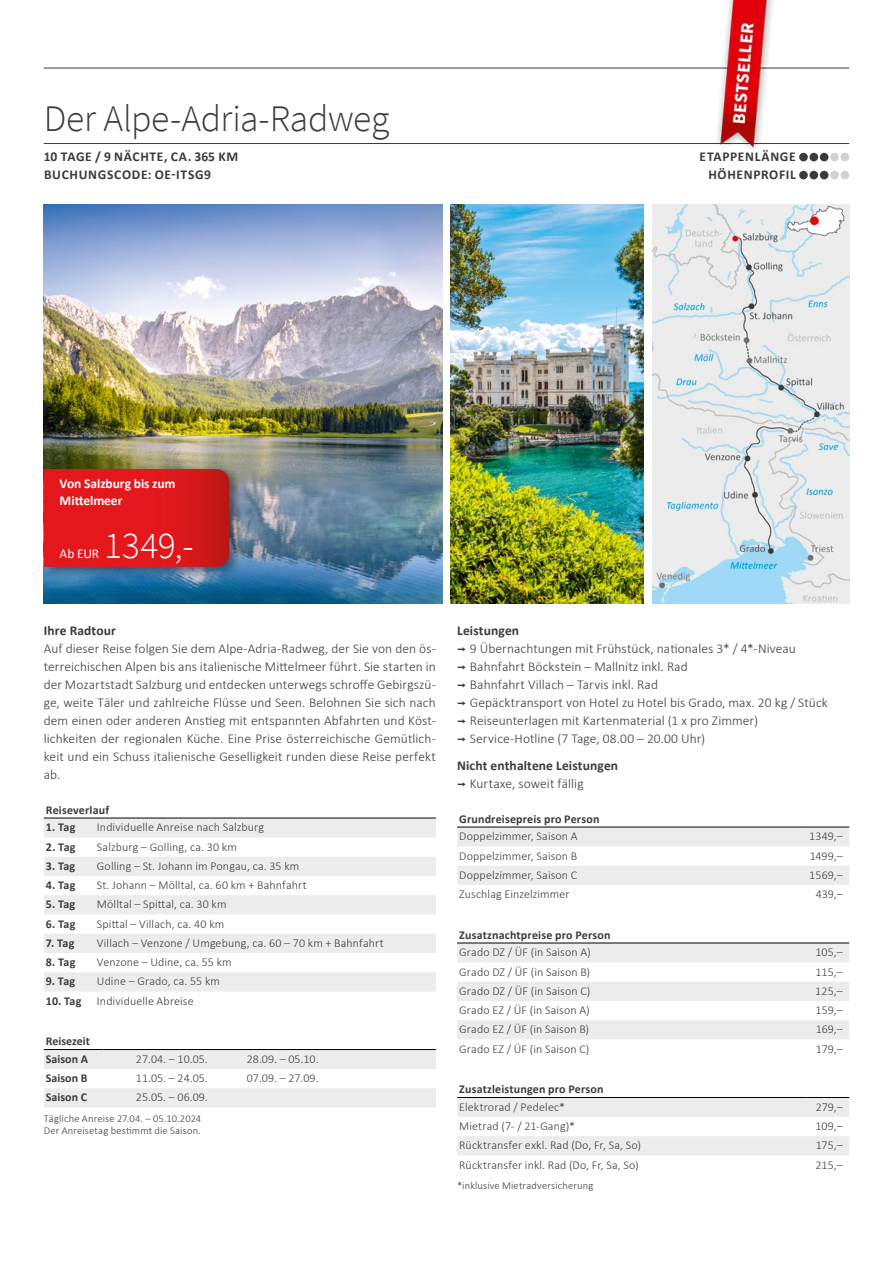
<style>
.page{position:relative;width:893px;height:1263px;background:#fff}
.page>*{position:absolute;margin:0;border:0;box-sizing:border-box;transform-origin:0 0}
.t1{font:300 37.5px "Source Sans Pro";letter-spacing:-.01em;color:#3b3b3a}
.t2{font:300 37.5px "Source Sans Pro";color:#fff}
.t3{font:300 13.5px/18px "Calibri";letter-spacing:.005em;color:#3b3b3a;text-align:justify}
.t4{font:700 13.5px/18px "Calibri";letter-spacing:.04em;color:#3b3b3a}
.t5{font:700 13.5px/18px "Calibri";letter-spacing:.01em;color:#3b3b3a}
.t6{font:700 13.5px/17.2px "Calibri";letter-spacing:-.005em;color:#fff}
.t7{font:13.5px "Calibri";color:#fff}
.t8{font:300 12px "Calibri";letter-spacing:.01em;color:#3b3b3a}
.t9{font:700 12px/17.7px "Calibri";letter-spacing:.015em;color:#3b3b3a}
.t10{font:300 10.5px/12px "Calibri";letter-spacing:.015em;color:#3b3b3a}
.s1{font-weight:700}
.s2{font-family:"Interstate";font-weight:400}
.s3{font-weight:300}
</style>
<div class="page">
<img style="left:44px;top:204px;width:398px;height:400px">
<img style="left:451px;top:204px;width:193px;height:400px">
<img style="left:652px;top:204px;width:197px;height:400px">
<div style="left:40px;top:463px;width:204px;height:116px;background:#000;opacity:.45"></div>
<svg style="left:44px;top:469px;width:185px;height:98px"></svg>
<hr style="left:44px;top:143px;width:805px;height:1px;background:#3b3b3a">
<hr style="left:44px;top:68px;width:805px;height:1px;background:#3b3b3a">
<div style="left:799px;top:153px;width:9px;height:8px;background:#3b3b3a;border-radius:50%"></div>
<div style="left:809px;top:153px;width:9px;height:8px;background:#3b3b3a;border-radius:50%"></div>
<div style="left:820px;top:153px;width:8px;height:8px;background:#3b3b3a;border-radius:50%"></div>
<div style="left:830px;top:153px;width:9px;height:8px;background:#cfd0d0;border-radius:50%"></div>
<div style="left:840px;top:153px;width:9px;height:8px;background:#cfd0d0;border-radius:50%"></div>
<div style="left:799px;top:171px;width:9px;height:8px;background:#3b3b3a;border-radius:50%"></div>
<div style="left:809px;top:171px;width:9px;height:8px;background:#3b3b3a;border-radius:50%"></div>
<div style="left:820px;top:171px;width:8px;height:8px;background:#3b3b3a;border-radius:50%"></div>
<div style="left:830px;top:171px;width:9px;height:8px;background:#cfd0d0;border-radius:50%"></div>
<div style="left:840px;top:171px;width:9px;height:8px;background:#cfd0d0;border-radius:50%"></div>
<img style="left:711px;top:0;width:68px;height:149px">
<svg style="left:44px;top:819px;width:392px;height:172px;fill:#ececed"></svg>
<hr style="left:44px;top:818px;width:51px;height:1px;background:#000">
<hr style="left:95px;top:818px;width:341px;height:1px;background:#000">
<svg style="left:44px;top:1050px;width:392px;height:57px"></svg>
<hr style="left:44px;top:1049px;width:59px;height:1px;background:#000">
<hr style="left:103px;top:1049px;width:111px;height:1px;background:#000">
<hr style="left:214px;top:1049px;width:111px;height:1px;background:#000">
<hr style="left:325px;top:1049px;width:111px;height:1px;background:#000">
<svg style="left:457px;top:828px;width:392px;height:57px"></svg>
<hr style="left:457px;top:827px;width:349px;height:1px;background:#000">
<hr style="left:806px;top:827px;width:43px;height:1px;background:#000">
<svg style="left:457px;top:944px;width:392px;height:95px"></svg>
<hr style="left:457px;top:943px;width:349px;height:1px;background:#000">
<hr style="left:806px;top:943px;width:43px;height:1px;background:#000">
<svg style="left:457px;top:1098px;width:392px;height:57px"></svg>
<hr style="left:457px;top:1097px;width:349px;height:1px;background:#000">
<hr style="left:806px;top:1097px;width:43px;height:1px;background:#000">
<h1 class="t1" style="left:44px;top:96px;width:347px">Der Alpe-Adria-Radweg</h1>
<p class="t4" style="left:44px;top:147px;width:196px">10 TAGE / 9 NÄCHTE, CA. 365 KM<br>BUCHUNGSCODE: OE-ITSG9</p>
<p class="t4" style="left:700px;top:147px;width:98px;text-align:right">ETAPPENLÄNGE<br>HÖHENPROFIL</p>
<p class="t6" style="left:60px;top:474px;width:117px">Von Salzburg bis zum<br>Mittelmeer</p>
<p class="t7" style="left:60px;top:544px;width:41px">Ab EUR</p>
<h1 class="t2" style="left:104px;top:522px;width:91px">1349,-</h1>
<p class="t5" style="left:44px;top:621px;width:74px">Ihre Radtour</p>
<p class="t3" style="left:44px;top:640px;width:394px">Auf dieser Reise folgen Sie dem Alpe-Adria-Radweg, der Sie von den ös&shy;terreichischen Alpen bis ans italienische Mittelmeer führt. Sie starten in der Mozartstadt Salzburg und entdecken unterwegs schroffe Gebirgszü&shy;ge, weite Täler und zahlreiche Flüsse und Seen. Belohnen Sie sich nach dem einen oder anderen Anstieg mit entspannten Abfahrten und Köst&shy;lichkeiten der regionalen Küche. Eine Prise österreichische Gemütlich&shy;keit und ein Schuss italienische Geselligkeit runden diese Reise perfekt ab.</p>
<p class="t9" style="left:46px;top:800px;width:65px">Reiseverlauf</p>
<p class="t9" style="left:46px;top:818px;width:31px">1. Tag</p>
<p class="t8" style="left:97px;top:820px;width:169px">Individuelle Anreise nach Salzburg</p>
<p class="t9" style="left:46px;top:837px;width:31px">2. Tag</p>
<p class="t8" style="left:97px;top:839px;width:141px">Salzburg – Golling, ca. 30 km</p>
<p class="t9" style="left:46px;top:857px;width:31px">3. Tag</p>
<p class="t8" style="left:97px;top:858px;width:204px">Golling – St. Johann im Pongau, ca. 35 km</p>
<p class="t9" style="left:46px;top:876px;width:31px">4. Tag</p>
<p class="t8" style="left:97px;top:878px;width:211px">St. Johann – Mölltal, ca. 60 km + Bahnfahrt</p>
<p class="t9" style="left:46px;top:895px;width:31px">5. Tag</p>
<p class="t8" style="left:97px;top:897px;width:131px">Mölltal – Spittal, ca. 30 km</p>
<p class="t9" style="left:46px;top:914px;width:31px">6. Tag</p>
<p class="t8" style="left:97px;top:916px;width:129px">Spittal – Villach, ca. 40 km</p>
<p class="t9" style="left:46px;top:934px;width:30px">7. Tag</p>
<p class="t8" style="left:97px;top:935px;width:288px">Villach – Venzone / Umgebung, ca. 60 – 70 km + Bahnfahrt</p>
<p class="t9" style="left:46px;top:953px;width:31px">8. Tag</p>
<p class="t8" style="left:97px;top:955px;width:136px">Venzone – Udine, ca. 55 km</p>
<p class="t9" style="left:46px;top:972px;width:31px">9. Tag</p>
<p class="t8" style="left:97px;top:974px;width:125px">Udine – Grado, ca. 55 km</p>
<p class="t9" style="left:46px;top:991px;width:37px">10. Tag</p>
<p class="t8" style="left:97px;top:993px;width:98px">Individuelle Abreise</p>
<p class="t9" style="left:46px;top:1032px;width:45px">Reisezeit<br>Saison A</p>
<p class="t8" style="left:136px;top:1051px;width:73px">27.04. – 10.05.</p>
<p class="t8" style="left:247px;top:1051px;width:73px">28.09. – 05.10.</p>
<p class="t9" style="left:46px;top:1069px;width:43px">Saison B</p>
<p class="t8" style="left:136px;top:1071px;width:73px">11.05. – 24.05.</p>
<p class="t8" style="left:247px;top:1071px;width:73px">07.09. – 27.09.</p>
<p class="t9" style="left:46px;top:1088px;width:43px">Saison C</p>
<p class="t8" style="left:136px;top:1090px;width:73px">25.05. – 06.09.</p>
<p class="t10" style="left:44px;top:1112px;width:159px">Tägliche Anreise 27.04. – 05.10.2024<br>Der Anreisetag bestimmt die Saison.</p>
<p class="t3" style="left:457px;top:622px;width:372px;text-align:left"><span class="s1">Leistungen<br></span><span class="s2">¬</span> 9 Übernachtungen mit Frühstück, nationales 3* / 4*-Niveau<br><span class="s2">¬</span> Bahnfahrt Böckstein – Mallnitz inkl. Rad<br><span class="s2">¬</span> Bahnfahrt Villach – Tarvis inkl. Rad<br><span class="s2">¬</span> Gepäcktransport von Hotel zu Hotel bis Grado, max. 20 kg / Stück <span class="s2">¬</span> Reiseunterlagen mit Kartenmaterial (1 x pro Zimmer)<br><span class="s2">¬</span> Service-Hotline (7 Tage, 08.00 – 20.00 Uhr)</p>
<p class="t5" style="left:457px;top:756px;width:163px">Nicht enthaltene Leistungen <span class="s2">¬</span> <span class="s3">Kurtaxe, soweit fällig</span></p>
<p class="t9" style="left:459px;top:809px;width:142px">Grundreisepreis pro Person</p>
<p class="t8" style="left:459px;top:829px;width:120px">Doppelzimmer, Saison A</p>
<p class="t8" style="left:809px;top:829px;width:35px">1349,–</p>
<p class="t8" style="left:459px;top:848px;width:120px">Doppelzimmer, Saison B</p>
<p class="t8" style="left:810px;top:848px;width:35px">1499,–</p>
<p class="t8" style="left:459px;top:867px;width:120px">Doppelzimmer, Saison C</p>
<p class="t8" style="left:809px;top:867px;width:35px">1569,–</p>
<p class="t8" style="left:459px;top:887px;width:112px">Zuschlag Einzelzimmer</p>
<p class="t8" style="left:816px;top:887px;width:29px">439,–</p>
<p class="t9" style="left:459px;top:925px;width:153px">Zusatznachtpreise pro Person</p>
<p class="t8" style="left:459px;top:945px;width:133px">Grado DZ / ÜF (in Saison A)</p>
<p class="t8" style="left:815px;top:945px;width:29px">105,–</p>
<p class="t8" style="left:459px;top:964px;width:132px">Grado DZ / ÜF (in Saison B)</p>
<p class="t8" style="left:815px;top:964px;width:29px">115,–</p>
<p class="t8" style="left:459px;top:983px;width:133px">Grado DZ / ÜF (in Saison C)</p>
<p class="t8" style="left:815px;top:983px;width:29px">125,–</p>
<p class="t8" style="left:459px;top:1003px;width:132px">Grado EZ / ÜF (in Saison A)</p>
<p class="t8" style="left:816px;top:1003px;width:29px">159,–</p>
<p class="t8" style="left:459px;top:1022px;width:131px">Grado EZ / ÜF (in Saison B)</p>
<p class="t8" style="left:816px;top:1022px;width:29px">169,–</p>
<p class="t8" style="left:459px;top:1041px;width:132px">Grado EZ / ÜF (in Saison C)</p>
<p class="t8" style="left:816px;top:1041px;width:28px">179,–</p>
<p class="t9" style="left:459px;top:1080px;width:146px">Zusatzleistungen pro Person</p>
<p class="t8" style="left:459px;top:1099px;width:107px">Elektrorad / Pedelec*</p>
<p class="t8" style="left:816px;top:1099px;width:29px">279,–</p>
<p class="t8" style="left:459px;top:1119px;width:117px">Mietrad (7- / 21-Gang)*</p>
<p class="t8" style="left:815px;top:1119px;width:29px">109,–</p>
<p class="t8" style="left:459px;top:1138px;width:183px">Rücktransfer exkl. Rad (Do, Fr, Sa, So)</p>
<p class="t8" style="left:816px;top:1138px;width:28px">175,–</p>
<p class="t8" style="left:459px;top:1157px;width:181px">Rücktransfer inkl. Rad (Do, Fr, Sa, So)</p>
<p class="t8" style="left:815px;top:1157px;width:29px">215,–</p>
<p class="t10" style="left:457px;top:1179px;width:138px">*inklusive Mietradversicherung</p>
</div>
